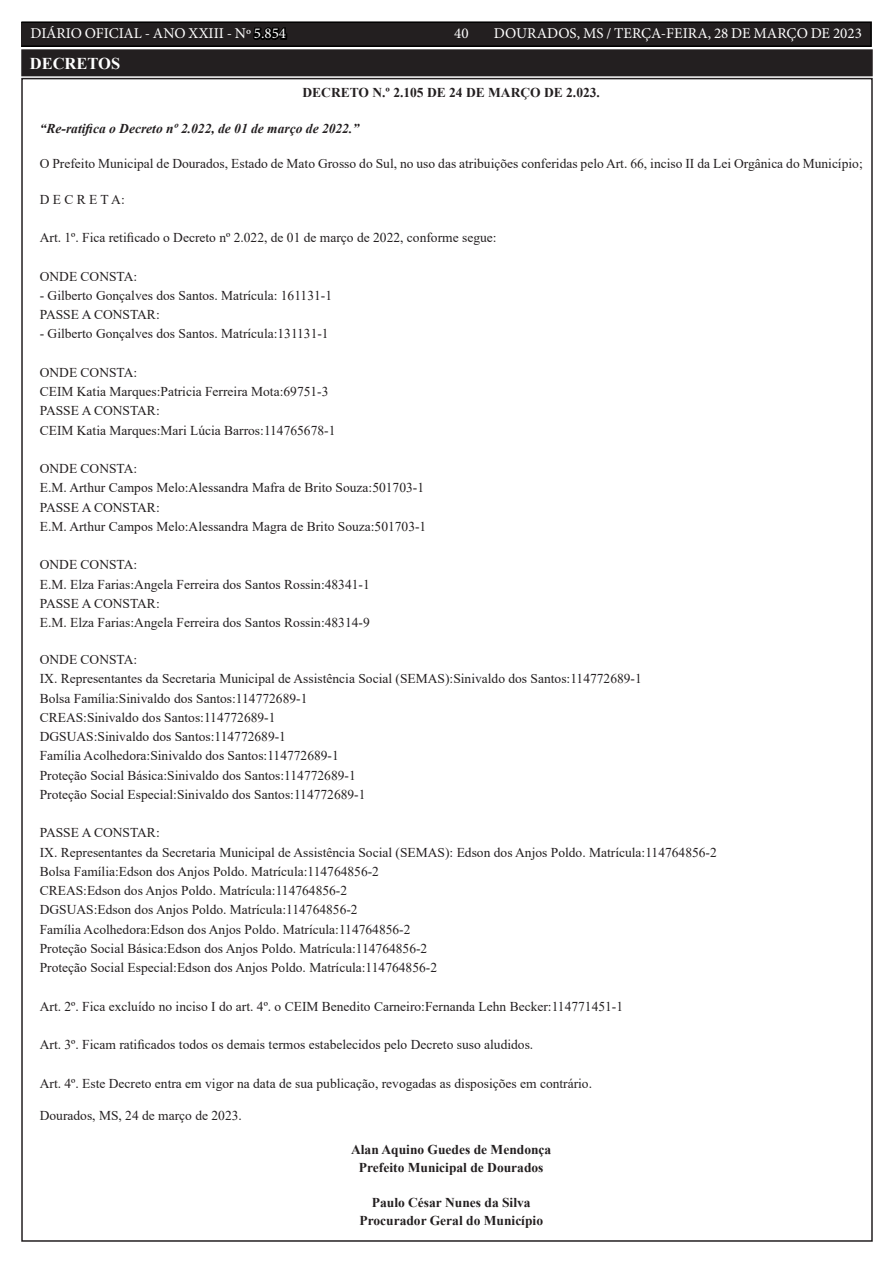
<style>
.page{position:relative;width:893px;height:1263px;background:#fff}
.page>*{position:absolute;margin:0;border:0;box-sizing:border-box;transform-origin:0 0}
.t1{font:700 16.5px "Times New Roman";color:#fff}
.t2{font:15px "Minion Pro";color:#fff}
.t3{font:13.5px/19.2px "Times New Roman";color:#231f20}
.t4{font:700 13.5px/17.7px "Times New Roman";color:#231f20;text-align:center}
.t5{font:italic 700 13.5px "Times New Roman";color:#231f20}
.s1{color:#000}
</style>
<div class="page">
<div style="left:21px;top:22px;width:850px;height:24px;background:#231f20"></div>
<div style="left:21px;top:21px;width:851px;height:26px;border:2px solid #000"></div>
<div style="left:23px;top:51px;width:848px;height:23px;background:#231f20"></div>
<div style="left:21px;top:49px;width:852px;height:27px;border:4px solid #231f20"></div>
<p class="t2" style="left:31px;top:24px;width:257px">DIÁRIO OFICIAL - ANO XXIII - Nº <span class="s1">5.854</span></p>
<p class="t2" style="left:454px;top:24px;width:16px">40</p>
<p class="t2" style="left:494px;top:24px;width:370px">DOURADOS, MS / TERÇA-FEIRA, 28 DE MARÇO DE 2023</p>
<p class="t1" style="left:30px;top:52px;width:92px">DECRETOS</p>
<p class="t4" style="left:302px;top:83px;width:299px">DECRETO N.º 2.105 DE 24 DE MARÇO DE 2.023.</p>
<p class="t5" style="left:40px;top:119px;width:321px">“Re-ratifica o Decreto nº 2.022, de 01 de março de 2022.”</p>
<p class="t3" style="left:40px;top:153px;width:824px">O Prefeito Municipal de Dourados, Estado de Mato Grosso do Sul, no uso das atribuições conferidas pelo Art. 66, inciso II da Lei Orgânica do Município;</p>
<p class="t3" style="left:40px;top:189px;width:87px">D E C R E T A:</p>
<p class="t3" style="left:40px;top:227px;width:458px">Art. 1º. Fica retificado o Decreto nº 2.022, de 01 de março de 2022, conforme segue:</p>
<p class="t3" style="left:40px;top:266px;width:99px">ONDE CONSTA:</p>
<p class="t3" style="left:40px;top:285px;width:294px">- Gilberto Gonçalves dos Santos. Matrícula: 161131-1<br>PASSE A CONSTAR:</p>
<p class="t3" style="left:40px;top:324px;width:290px">- Gilberto Gonçalves dos Santos. Matrícula:131131-1</p>
<p class="t3" style="left:40px;top:362px;width:297px">ONDE CONSTA:<br>CEIM Katia Marques:Patricia Ferreira Mota:69751-3<br>PASSE A CONSTAR:<br>CEIM Katia Marques:Mari Lúcia Barros:114765678-1</p>
<p class="t3" style="left:40px;top:458px;width:388px">ONDE CONSTA:<br>E.M. Arthur Campos Melo:Alessandra Mafra de Brito Souza:501703-1<br>PASSE A CONSTAR:<br>E.M. Arthur Campos Melo:Alessandra Magra de Brito Souza:501703-1</p>
<p class="t3" style="left:40px;top:555px;width:331px">ONDE CONSTA:<br>E.M. Elza Farias:Angela Ferreira dos Santos Rossin:48341-1<br>PASSE A CONSTAR:<br>E.M. Elza Farias:Angela Ferreira dos Santos Rossin:48314-9</p>
<p class="t3" style="left:40px;top:649px;width:604px">ONDE CONSTA:<br>IX. Representantes da Secretaria Municipal de Assistência Social (SEMAS):Sinivaldo dos Santos:114772689-1<br>Bolsa Família:Sinivaldo dos Santos:114772689-1<br>CREAS:Sinivaldo dos Santos:114772689-1<br>DGSUAS:Sinivaldo dos Santos:114772689-1<br>Família Acolhedora:Sinivaldo dos Santos:114772689-1<br>Proteção Social Básica:Sinivaldo dos Santos:114772689-1<br>Proteção Social Especial:Sinivaldo dos Santos:114772689-1</p>
<p class="t3" style="left:40px;top:823px;width:679px">PASSE A CONSTAR:<br>IX. Representantes da Secretaria Municipal de Assistência Social (SEMAS): Edson dos Anjos Poldo. Matrícula:114764856-2<br>Bolsa Família:Edson dos Anjos Poldo. Matrícula:114764856-2<br>CREAS:Edson dos Anjos Poldo. Matrícula:114764856-2<br>DGSUAS:Edson dos Anjos Poldo. Matrícula:114764856-2<br>Família Acolhedora:Edson dos Anjos Poldo. Matrícula:114764856-2<br>Proteção Social Básica:Edson dos Anjos Poldo. Matrícula:114764856-2<br>Proteção Social Especial:Edson dos Anjos Poldo. Matrícula:114764856-2</p>
<p class="t3" style="left:40px;top:996px;width:585px">Art. 2º. Fica excluído no inciso I do art. 4º. o CEIM Benedito Carneiro:Fernanda Lehn Becker:114771451-1</p>
<p class="t3" style="left:40px;top:1035px;width:495px">Art. 3º. Ficam ratificados todos os demais termos estabelecidos pelo Decreto suso aludidos.</p>
<p class="t3" style="left:40px;top:1073px;width:554px">Art. 4º. Este Decreto entra em vigor na data de sua publicação, revogadas as disposições em contrário.</p>
<p class="t3" style="left:40px;top:1106px;width:204px">Dourados, MS, 24 de março de 2023.</p>
<p class="t4" style="left:351px;top:1140px;width:202px">Alan Aquino Guedes de Mendonça<br>Prefeito Municipal de Dourados</p>
<p class="t4" style="left:359px;top:1194px;width:185px">Paulo César Nunes da Silva<br>Procurador Geral do Município</p>
</div>
